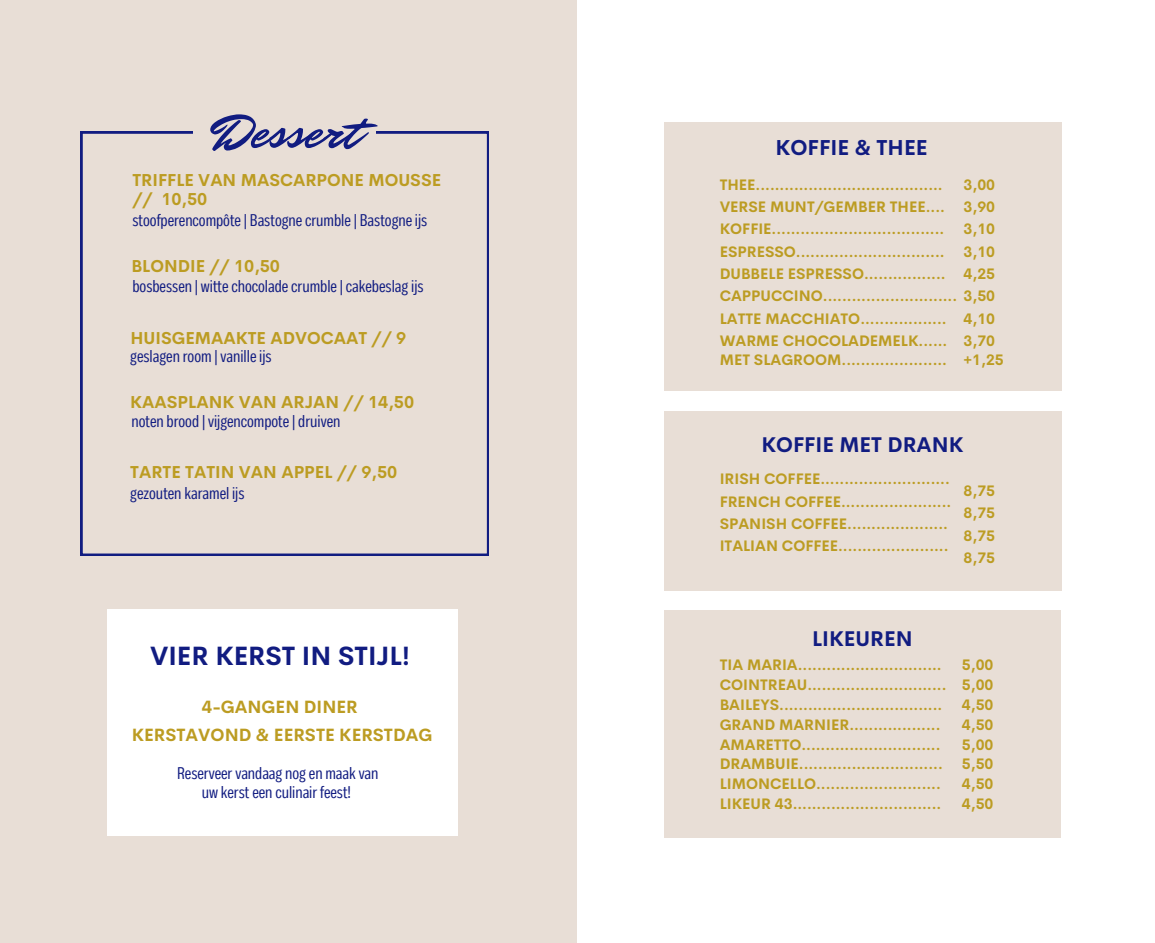
<style>
.page{position:relative;width:1155px;height:943px;background:#fff}
.page>*{position:absolute;margin:0;border:0;box-sizing:border-box;transform-origin:0 0}
.t1{font:50.75px "Mr Dafoe";color:#111c81}
.t2{font:700 25.88px "Cerebri Sans";color:#111c81}
.t3{font:700 21.12px "Cerebri Sans";color:#111c81}
.t4{font:700 20.88px "Cerebri Sans";color:#111c81}
.t5{font:700 17.38px/27.2px "Cerebri Sans";color:#bc9c22;text-align:center}
.t6{font:16.88px/18.8px "Body Text Slim";color:#111c81;text-align:center}
.t7{font:700 16.88px/18.8px "Cerebri Sans";color:#bc9c22}
.t8{font:700 14.88px "Cerebri Sans";color:#bc9c22}
</style>
<div class="page">
<div style="left:0;top:0;width:1155px;height:942px;background:#e8ded6"></div>
<div style="left:107px;top:609px;width:350px;height:226px;background:#fff"></div>
<svg style="left:81px;top:132px;width:408px;height:423px"></svg>
<div style="left:194px;top:106px;width:182px;height:52px;background:#e8ded6"></div>
<div style="left:578px;top:0;width:577px;height:942px;background:#fff"></div>
<div style="left:664px;top:610px;width:397px;height:228px;background:#e8ded6"></div>
<div style="left:664px;top:122px;width:397px;height:269px;background:#e8ded6"></div>
<div style="left:664px;top:411px;width:397px;height:179px;background:#e8ded6"></div>
<h5 class="t1" style="left:210px;top:97px;width:150px">Dessert</h5>
<h4 class="t7" style="left:132px;top:171px;width:310px">TRIFFLE VAN MASCARPONE MOUSSE // 10,50</h4>
<h5 class="t6" style="left:132px;top:212px;width:296px">stoofperencompôte | Bastogne crumble | Bastogne ijs</h5>
<h5 class="t7" style="left:131px;top:256px;width:150px">BLONDIE // 10,50</h5>
<h4 class="t6" style="left:132px;top:278px;width:293px">bosbessen | witte chocolade crumble | cakebeslag ijs</h4>
<h5 class="t7" style="left:131px;top:328px;width:277px">HUISGEMAAKTE ADVOCAAT // 9</h5>
<h4 class="t6" style="left:130px;top:348px;width:143px">geslagen room | vanille ijs</h4>
<h2 class="t7" style="left:130px;top:393px;width:285px">KAASPLANK VAN ARJAN // 14,50</h2>
<h4 class="t6" style="left:131px;top:412px;width:210px">noten brood | vijgencompote | druiven</h4>
<h4 class="t7" style="left:130px;top:462px;width:268px">TARTE TATIN VAN APPEL // 9,50</h4>
<h5 class="t6" style="left:130px;top:484px;width:116px">gezouten karamel ijs</h5>
<h1 class="t2" style="left:150px;top:638px;width:262px">VIER KERST IN STIJL!</h1>
<h4 class="t5" style="left:132px;top:693px;width:302px">4-GANGEN DINER<br>KERSTAVOND &amp; EERSTE KERSTDAG</h4>
<h5 class="t6" style="left:177px;top:764px;width:203px">Reserveer vandaag nog en maak van uw kerst een culinair feest!</h5>
<p class="t3" style="left:775px;top:134px;width:154px">KOFFIE &amp; THEE</p>
<p class="t8" style="left:964px;top:175px;width:33px">3,00</p>
<p class="t8" style="left:964px;top:197px;width:33px">3,90</p>
<p class="t8" style="left:964px;top:219px;width:33px">3,10</p>
<p class="t8" style="left:964px;top:242px;width:33px">3,10</p>
<h3 class="t8" style="left:964px;top:264px;width:33px">4,25</h3>
<p class="t8" style="left:964px;top:309px;width:33px">4,10</p>
<p class="t8" style="left:964px;top:331px;width:33px">3,70</p>
<p class="t8" style="left:964px;top:350px;width:42px">+1,25</p>
<p class="t8" style="left:720px;top:175px;width:225px">THEE.......................................</p>
<p class="t8" style="left:720px;top:197px;width:227px">VERSE MUNT/GEMBER THEE....</p>
<p class="t8" style="left:720px;top:219px;width:226px">KOFFIE....................................</p>
<p class="t8" style="left:720px;top:242px;width:226px">ESPRESSO...............................</p>
<h3 class="t8" style="left:720px;top:264px;width:227px">DUBBELE ESPRESSO.................</h3>
<p class="t8" style="left:720px;top:286px;width:277px">CAPPUCCINO............................ 3,50</p>
<p class="t8" style="left:720px;top:309px;width:228px">LATTE MACCHIATO..................</p>
<p class="t8" style="left:720px;top:331px;width:229px">WARME CHOCOLADEMELK......</p>
<p class="t8" style="left:720px;top:350px;width:229px">MET SLAGROOM......................</p>
<p class="t4" style="left:761px;top:431px;width:204px">KOFFIE MET DRANK</p>
<p class="t8" style="left:720px;top:469px;width:232px">IRISH COFFEE...........................</p>
<p class="t8" style="left:720px;top:491px;width:233px">FRENCH COFFEE.......................</p>
<p class="t8" style="left:720px;top:514px;width:230px">SPANISH COFFEE.....................</p>
<p class="t8" style="left:720px;top:536px;width:230px">ITALIAN COFFEE.......................</p>
<p class="t8" style="left:964px;top:481px;width:33px">8,75</p>
<p class="t8" style="left:964px;top:503px;width:33px">8,75</p>
<p class="t8" style="left:964px;top:525px;width:33px">8,75</p>
<p class="t8" style="left:964px;top:548px;width:33px">8,75</p>
<h3 class="t4" style="left:812px;top:624px;width:102px">LIKEUREN</h3>
<p class="t8" style="left:720px;top:655px;width:224px">TIA MARIA..............................</p>
<p class="t8" style="left:720px;top:675px;width:228px">COINTREAU.............................</p>
<p class="t8" style="left:720px;top:695px;width:224px">BAILEYS..................................</p>
<p class="t8" style="left:720px;top:714px;width:222px">GRAND MARNIER...................</p>
<p class="t8" style="left:720px;top:734px;width:222px">AMARETTO.............................</p>
<p class="t8" style="left:720px;top:754px;width:225px">DRAMBUIE..............................</p>
<p class="t8" style="left:720px;top:774px;width:223px">LIMONCELLO..........................</p>
<p class="t8" style="left:720px;top:793px;width:223px">LIKEUR 43...............................</p>
<p class="t8" style="left:962px;top:655px;width:33px">5,00</p>
<p class="t8" style="left:962px;top:675px;width:33px">5,00</p>
<p class="t8" style="left:962px;top:695px;width:33px">4,50</p>
<p class="t8" style="left:962px;top:714px;width:33px">4,50</p>
<p class="t8" style="left:962px;top:734px;width:33px">5,00</p>
<p class="t8" style="left:962px;top:754px;width:33px">5,50</p>
<p class="t8" style="left:962px;top:774px;width:33px">4,50</p>
<p class="t8" style="left:962px;top:793px;width:33px">4,50</p>
</div>
